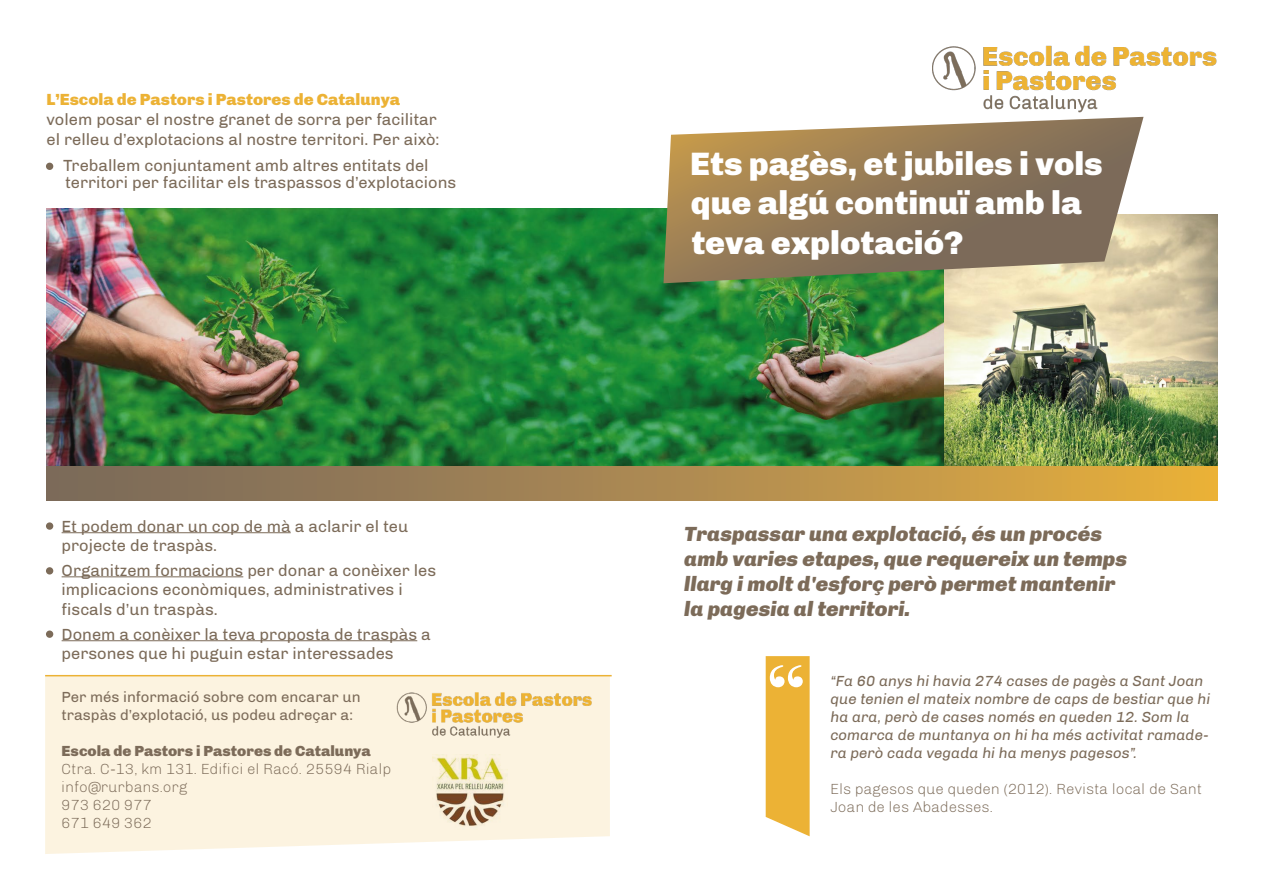
<style>
.page{position:relative;width:1263px;height:893px;background:#fff}
.page>*{position:absolute;margin:0;border:0;box-sizing:border-box;transform-origin:0 0}
.t1{font:99px "Bodoni Svty Two SCITCTT";color:#fff}
.t2{font:900 33.15px/39.9px "Chivo";color:#fff}
.t3{font:italic 900 21px/25.2px "Chivo";color:#7c6b59}
.t4{font:16.5px/19.8px "Chivo";color:#7c6b59}
.t5{font:900 16.5px "Chivo";color:#ecb235}
.t6{font:italic 15px/18px "Chivo";color:#7c6b59}
.t7{font:300 15px/18px "Chivo";color:#7c6b59}
.t8{font:15px/18px "Chivo";color:#7c6b59}
.t9{font:900 15px "Chivo";color:#7c6b59}
</style>
<div class="page">
<img style="left:943px;top:215px;width:275px;height:252px">
<svg style="left:45px;top:676px;width:565px;height:178px;background:#fcf3e1"></svg>
<img style="left:47px;top:209px;width:896px;height:258px">
<div style="left:47px;top:467px;width:1171px;height:33px;background:linear-gradient(to right,#74665f,#e5ae3f)"></div>
<svg style="left:766px;top:656px;width:44px;height:180px;background:#edb641"></svg>
<svg style="left:663px;top:123px;width:480px;height:160px;background:#998563"></svg>
<img style="left:432px;top:754px;width:75px;height:75px">
<img style="left:391px;top:682px;width:210px;height:63px">
<img style="left:932px;top:45px;width:285px;height:78px">
<hr style="left:62px;top:532px;width:229px;height:1px;background:#7c6b59">
<hr style="left:62px;top:576px;width:181px;height:1px;background:#7c6b59">
<hr style="left:62px;top:640px;width:355px;height:1px;background:#7c6b59">
<hr style="left:45px;top:675px;width:567px;height:1px;background:#ecb235">
<div style="left:46px;top:630px;width:7px;height:8px;background:#7c6b59;border-radius:50%"></div>
<div style="left:46px;top:567px;width:7px;height:7px;background:#7c6b59;border-radius:50%"></div>
<div style="left:46px;top:522px;width:7px;height:8px;background:#7c6b59;border-radius:50%"></div>
<div style="left:46px;top:163px;width:7px;height:7px;background:#7c6b59;border-radius:50%"></div>
<p class="t5" style="left:46px;top:90px;width:355px">L’Escola de Pastors i Pastores de Catalunya</p>
<p class="t4" style="left:46px;top:110px;width:395px">volem posar el nostre granet de sorra per facilitar el relleu d’explotacions al nostre territori. Per això:</p>
<p class="t4" style="left:63px;top:157px;width:395px;line-height:16.5px">Treballem conjuntament amb altres entitats del territori per facilitar els traspassos d’explotacions</p>
<p class="t4" style="left:62px;top:516px;width:348px">Et podem donar un cop de mà a aclarir el teu projecte de traspàs.</p>
<p class="t4" style="left:62px;top:560px;width:376px">Organitzem formacions per donar a conèixer les implicacions econòmiques, administratives i fiscals d’un traspàs.</p>
<p class="t4" style="left:62px;top:624px;width:371px">Donem a conèixer la teva proposta de traspàs a persones que hi puguin estar interessades</p>
<p class="t8" style="left:62px;top:687px;width:301px">Per més informació sobre com encarar un traspàs d’explotació, us podeu adreçar a:</p>
<p class="t9" style="left:62px;top:741px;width:311px">Escola de Pastors i Pastores de Catalunya</p>
<p class="t7" style="left:62px;top:760px;width:331px">Ctra. C-13, km 131. Edifici el Racó. 25594 Rialp info@rurbans.org<br>973 620 977<br>671 649 362</p>
<h2 class="t2" style="left:690px;top:143px;width:414px">Ets pagès, et jubiles i vols que algú continuï amb la teva explotació?</h2>
<p class="t3" style="left:684px;top:521px;width:444px">Traspassar una explotació, és un procés amb varies etapes, que requereix un temps llarg i molt d'esforç però permet mantenir la pagesia al territori.</p>
<h1 class="t1" style="left:764px;top:643px;width:46px">“</h1>
<p class="t6" style="left:830px;top:671px;width:381px">“Fa 60 anys hi havia 274 cases de pagès a Sant Joan que tenien el mateix nombre de caps de bestiar que hi ha ara, però de cases només en queden 12. Som la comarca de muntanya on hi ha més activitat ramade&shy;ra però cada vegada hi ha menys pagesos”.</p>
<p class="t7" style="left:830px;top:779px;width:373px">Els pagesos que queden (2012). Revista local de Sant<br>Joan de les Abadesses.</p>
</div>
